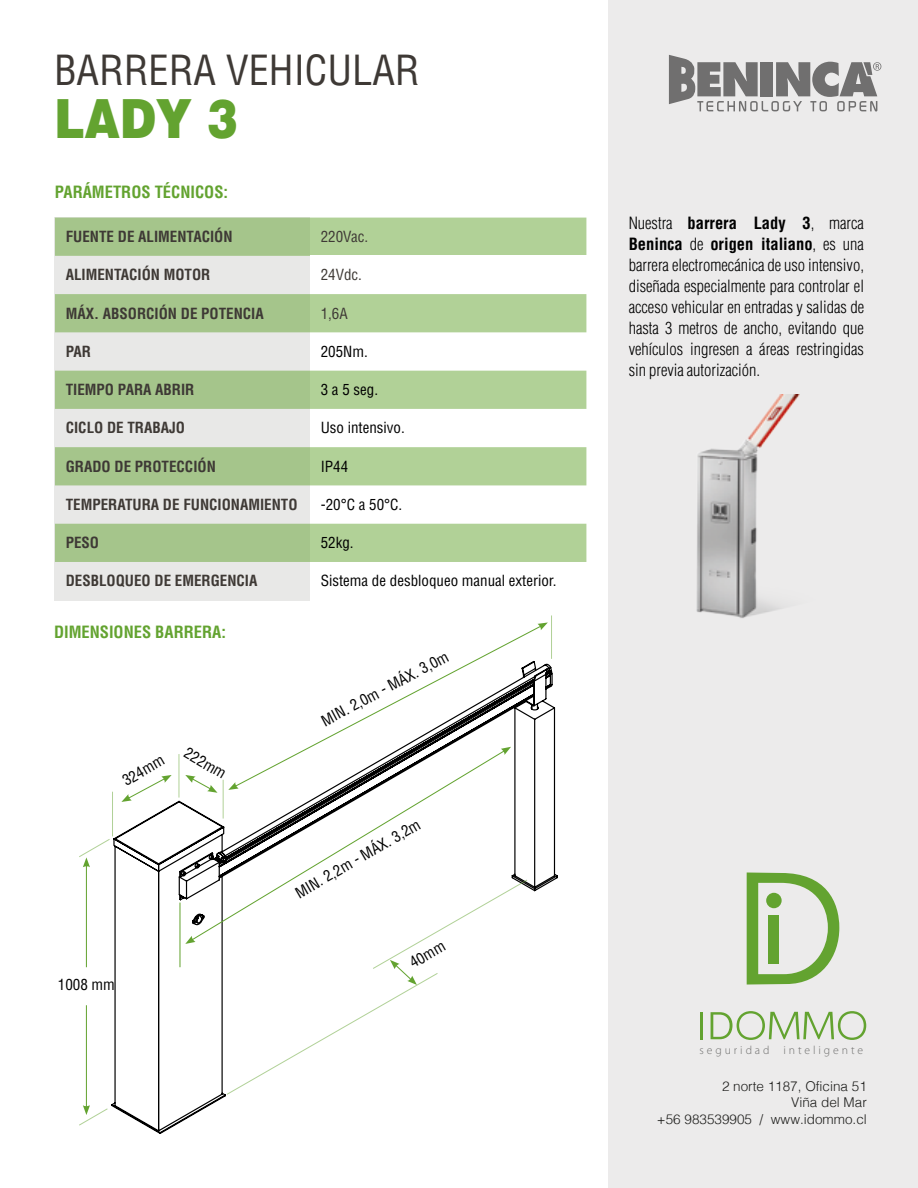
<style>
.page{position:relative;width:918px;height:1188px;background:#fff}
.page>*{position:absolute;margin:0;border:0;box-sizing:border-box;transform-origin:0 0}
.t1{font:900 54px "Helvetica LT Std";color:#63a330;scale:.85 1}
.t2{font:condensed 40.5px "Helvetica LT Std";color:#3e3935}
.t3{font:300 condensed 16.5px/21px "Helvetica LT Std";color:#000;text-align:justify}
.t4{font:700 condensed 16.5px "Helvetica LT Std";color:#63a330}
.t5{font:700 condensed 15px "Helvetica LT Std";color:#3e3935}
.t6{font:condensed 15px "Helvetica LT Std";color:#000}
.t7{font:condensed 15px "Helvetica LT Std";color:#3e3935}
.t8{font:300 13.5px/16.2px "Helvetica";color:#1d1d1b;text-align:right}
.t9{font:300 11.7px "Myriad Pro";letter-spacing:.25em;color:#6f6f6e}
.s1{font-weight:700}
</style>
<div class="page">
<div style="left:608px;top:1px;width:310px;height:1187px;background:#ecebeb"></div>
<svg style="left:669px;top:55px;width:212px;height:57px"></svg>
<img style="left:696px;top:395px;width:104px;height:223px">
<div style="left:54px;top:217px;width:256px;height:383px;background:#e8e8e7"></div>
<svg style="left:55px;top:218px;width:531px;height:344px"></svg>
<div style="left:310px;top:256px;width:276px;height:38px;background:#fff"></div>
<svg style="left:111px;top:663px;width:447px;height:471px"></svg>
<hr style="left:178px;top:754px;width:1px;height:44px;background:#63a330">
<hr style="left:112px;top:792px;width:1px;height:44px;background:#63a330">
<hr style="left:551px;top:615px;width:1px;height:44px;background:#63a330">
<svg style="left:121px;top:775px;width:51px;height:27px"></svg>
<svg style="left:190px;top:749px;width:316px;height:192px"></svg>
<svg style="left:185px;top:936px;width:11px;height:8px"></svg>
<svg style="left:234px;top:627px;width:309px;height:161px"></svg>
<svg style="left:537px;top:622px;width:11px;height:8px"></svg>
<svg style="left:228px;top:782px;width:11px;height:8px"></svg>
<svg style="left:185px;top:775px;width:33px;height:18px"></svg>
<svg style="left:227px;top:880px;width:300px;height:215px"></svg>
<svg style="left:79px;top:839px;width:31px;height:287px"></svg>
<hr style="left:179px;top:903px;width:1px;height:64px;background:#63a330">
<svg style="left:747px;top:873px;width:92px;height:112px"></svg>
<div style="left:768px;top:916px;width:11px;height:48px;background:#63a330"></div>
<div style="left:766px;top:893px;width:16px;height:15px;background:#63a330;border-radius:50%"></div>
<hr style="left:701px;top:1012px;width:2px;height:27px;background:#63a330">
<svg style="left:711px;top:1011px;width:155px;height:29px"></svg>
<h2 class="t2" style="left:54px;top:45px;width:367px">BARRERA VEHICULAR</h2>
<h1 class="t1" style="left:54px;top:83px;width:218px">LADY 3</h1>
<p class="t4" style="left:55px;top:181px;width:175px">PARÁMETROS TÉCNICOS:</p>
<p class="t5" style="left:66px;top:227px;width:168px">FUENTE DE ALIMENTACIÓN</p>
<p class="t7" style="left:321px;top:227px;width:49px">220Vac.</p>
<p class="t5" style="left:66px;top:265px;width:146px">ALIMENTACIÓN MOTOR</p>
<p class="t7" style="left:321px;top:266px;width:43px">24Vdc.</p>
<p class="t5" style="left:66px;top:304px;width:199px">MÁX. ABSORCIÓN DE POTENCIA</p>
<p class="t7" style="left:321px;top:304px;width:29px">1,6A</p>
<p class="t5" style="left:66px;top:342px;width:27px">PAR</p>
<p class="t6" style="left:321px;top:342px;width:49px">205Nm.</p>
<p class="t5" style="left:66px;top:380px;width:130px">TIEMPO PARA ABRIR</p>
<p class="t6" style="left:321px;top:380px;width:59px">3 a 5 seg.</p>
<p class="t5" style="left:66px;top:419px;width:121px">CICLO DE TRABAJO</p>
<p class="t6" style="left:321px;top:419px;width:86px">Uso intensivo.</p>
<p class="t5" style="left:66px;top:457px;width:152px">GRADO DE PROTECCIÓN</p>
<p class="t6" style="left:321px;top:457px;width:29px">IP44</p>
<p class="t5" style="left:66px;top:495px;width:233px">TEMPERATURA DE FUNCIONAMIENTO</p>
<p class="t6" style="left:321px;top:495px;width:83px">-20°C a 50°C.</p>
<p class="t5" style="left:66px;top:533px;width:35px">PESO</p>
<p class="t6" style="left:321px;top:533px;width:34px">52kg.</p>
<p class="t5" style="left:66px;top:572px;width:193px">DESBLOQUEO DE EMERGENCIA</p>
<p class="t6" style="left:321px;top:572px;width:237px">Sistema de desbloqueo manual exterior.</p>
<p class="t4" style="left:54px;top:621px;width:173px">DIMENSIONES BARRERA:</p>
<p class="t6" style="left:119px;top:773px;width:47px;rotate:-30deg">324mm</p>
<p class="t6" style="left:190px;top:743px;width:47px;rotate:30deg">222mm</p>
<p class="t6" style="left:58px;top:976px;width:59px">1008 mm</p>
<p class="t6" style="left:318px;top:714px;width:143px;rotate:-28deg">MIN. 2,0m - MÁX. 3,0m</p>
<p class="t6" style="left:292px;top:886px;width:143px;rotate:-30deg">MIN. 2,2m - MÁX. 3,2m</p>
<p class="t6" style="left:406px;top:955px;width:40px;rotate:-30deg">40mm</p>
<p class="t3" style="left:629px;top:212px;width:237px">Nuestra <span class="s1">barrera Lady 3</span>, marca <span class="s1">Beninca</span> de <span class="s1">origen italiano</span>, es una barrera electromecánica de uso intensivo, diseñada especialmente para controlar el acceso vehicular en entradas y salidas de hasta 3 metros de ancho, evitando que vehículos ingresen a áreas restringidas sin previa autorización.</p>
<p class="t9" style="left:699px;top:1044px;width:165px">seguridad inteligente</p>
<p class="t8" style="left:657px;top:1077px;width:211px">2 norte 1187, Oficina 51<br>Viña del Mar<br>+56 983539905 / www.idommo.cl</p>
</div>
